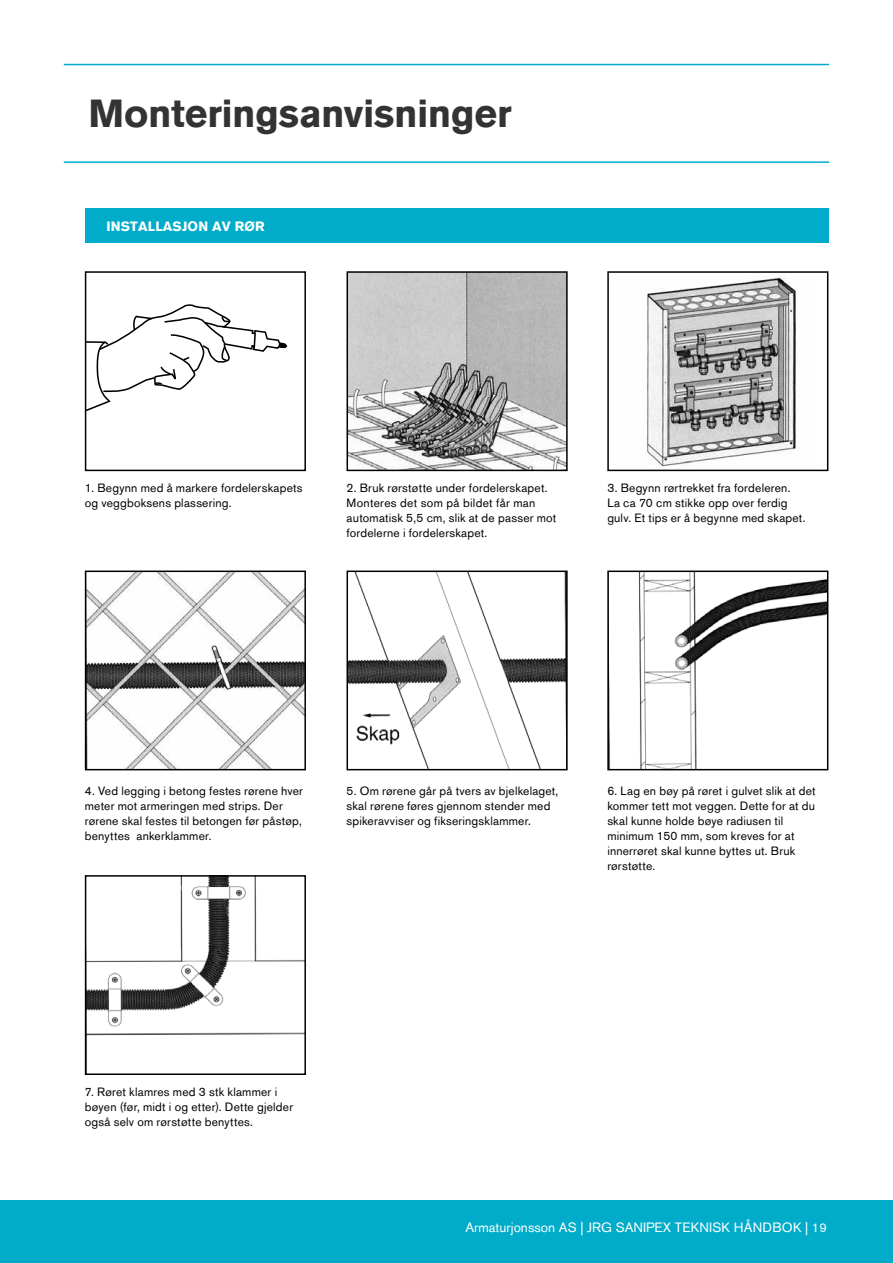
<style>
.page{position:relative;width:893px;height:1263px;background:#fff}
.page>*{position:absolute;margin:0;border:0;box-sizing:border-box;transform-origin:0 0}
.t1{font:700 39px "Akzidenz Grotesk BE";letter-spacing:-.01em;color:#333}
.t2{font:13.5px "Akzidenz Grotesk BE";color:#fff}
.t3{font:700 13.5px "Akzidenz Grotesk BE";letter-spacing:.015em;color:#fff}
.t4{font:12px/15px "Akzidenz Grotesk BE";letter-spacing:.015em;color:#000}
.s1{font-size:12.75px}
</style>
<div class="page">
<div style="left:0;top:1200px;width:893px;height:63px;background:#00acc9"></div>
<div style="left:85px;top:208px;width:743px;height:35px;background:#00acc9"></div>
<svg style="left:88px;top:304px;width:200px;height:107px"></svg>
<div style="left:85px;top:271px;width:221px;height:200px;border:2px solid #000"></div>
<img style="left:349px;top:274px;width:216px;height:194px">
<div style="left:346px;top:271px;width:222px;height:200px;border:2px solid #000"></div>
<img style="left:647px;top:277px;width:150px;height:190px">
<div style="left:607px;top:271px;width:221px;height:200px;border:2px solid #000"></div>
<img style="left:88px;top:573px;width:215px;height:194px">
<div style="left:85px;top:570px;width:221px;height:200px;border:2px solid #000"></div>
<img style="left:349px;top:573px;width:216px;height:194px">
<div style="left:346px;top:570px;width:222px;height:200px;border:2px solid #000"></div>
<img style="left:638px;top:573px;width:187px;height:194px">
<div style="left:607px;top:570px;width:221px;height:200px;border:2px solid #000"></div>
<img style="left:88px;top:878px;width:215px;height:158px">
<div style="left:85px;top:875px;width:221px;height:200px;border:2px solid #000"></div>
<hr style="left:64px;top:64px;width:765px;height:1px;background:#00acc9">
<hr style="left:64px;top:161px;width:765px;height:2px;background:#00acc9">
<h1 class="t1" style="left:88px;top:91px;width:425px">Monteringsanvisninger</h1>
<p class="t3" style="left:106px;top:219px;width:160px">INSTALLASJON AV RØR</p>
<p class="t4" style="left:85px;top:481px;width:219px">1. Begynn med å markere fordelerskapets og veggboksens plassering.</p>
<p class="t4" style="left:346px;top:481px;width:211px">2. Bruk rørstøtte under fordelerskapet.<br>Monteres det som på bildet får man automatisk 5,5 cm, slik at de passer mot fordelerne i fordelerskapet.</p>
<p class="t4" style="left:607px;top:481px;width:200px">3. Begynn rørtrekket fra fordeleren.<br>La ca 70 cm stikke opp over ferdig gulv. Et tips er å begynne med skapet.</p>
<p class="t4" style="left:85px;top:784px;width:220px">4. Ved legging i betong festes rørene hver meter mot armeringen med strips. Der rørene skal festes til betongen før påstøp, benyttes ankerklammer.</p>
<p class="t4" style="left:346px;top:784px;width:213px">5. Om rørene går på tvers av bjelkelaget, skal rørene føres gjennom stender med spikeravviser og fikseringsklammer.</p>
<p class="t4" style="left:607px;top:784px;width:210px">6. Lag en bøy på røret i gulvet slik at det kommer tett mot veggen. Dette for at du skal kunne holde bøye radiusen til minimum 150 mm, som kreves for at innerrøret skal kunne byttes ut. Bruk rørstøtte.</p>
<p class="t4" style="left:85px;top:1084px;width:210px">7. Røret klamres med 3 stk klammer i bøyen (før, midt i og etter). Dette gjelder også selv om rørstøtte benyttes.</p>
<p class="t2" style="left:466px;top:1219px;width:363px">Armaturjonsson AS | JRG SANIPEX TEKNISK HÅNDBOK | <span class="s1">19</span></p>
</div>
